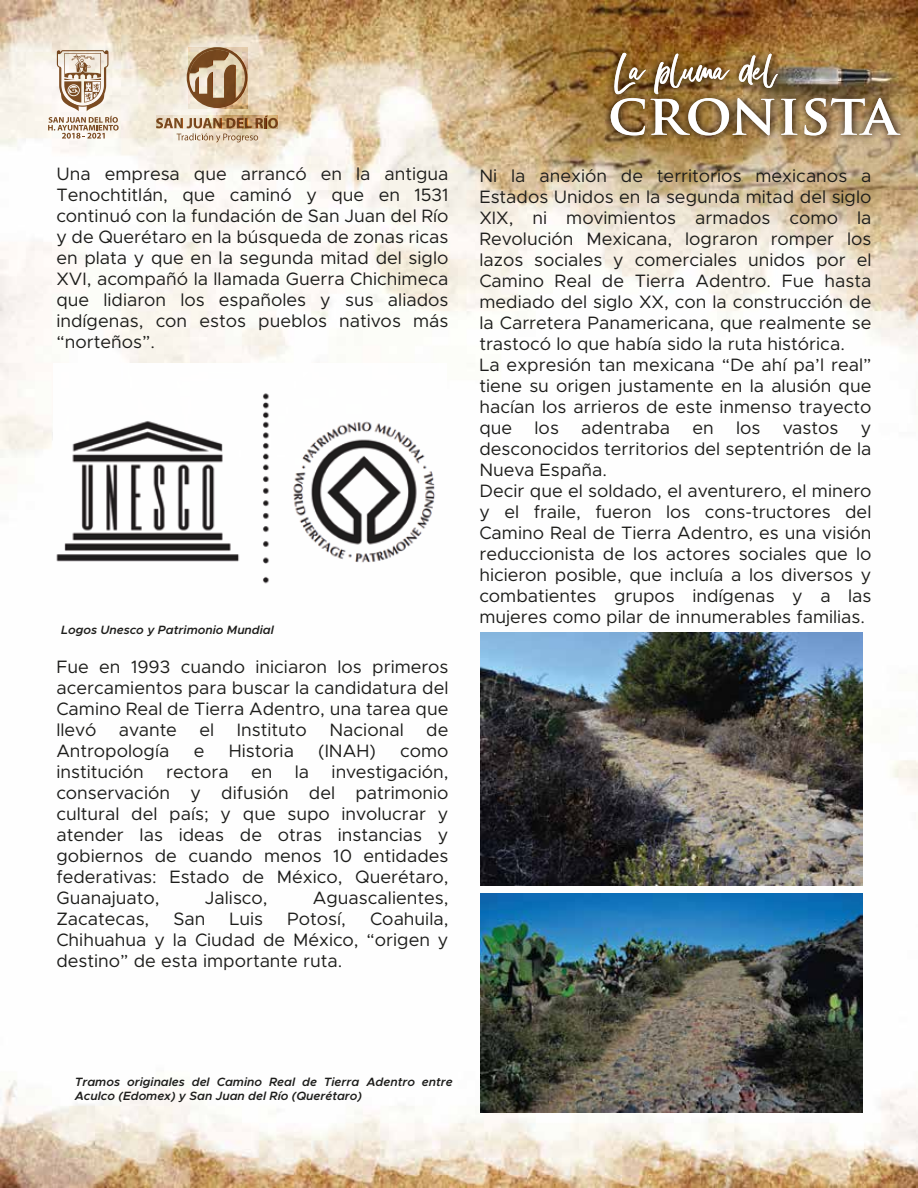
<style>
.page{position:relative;width:918px;height:1188px;background:#fff}
.page>*{position:absolute;margin:0;border:0;box-sizing:border-box;transform-origin:0 0}
.t1{font:78.9px "Display Clean";color:#fff}
.t2{font:700 55.95px "Trajan Pro";color:#fff}
.t3{font:18px/21px "Metropolis";color:#1d1d1b;text-align:justify}
.t4{font:italic 600 12.15px/14.5px "Metropolis";color:#1d1d1b}
</style>
<div class="page">
<img style="left:0;top:0;width:918px;height:1188px">
<img style="left:602px;top:16px;width:189px;height:57px">
<img style="left:595px;top:73px;width:318px;height:91px">
<svg style="left:48px;top:50px;width:71px;height:89px"></svg>
<svg style="left:156px;top:116px;width:122px;height:27px"></svg>
<svg style="left:187px;top:47px;width:60px;height:61px"></svg>
<img style="left:54px;top:363px;width:392px;height:255px">
<img style="left:480px;top:633px;width:382px;height:252px">
<img style="left:480px;top:894px;width:382px;height:218px">
<p class="t3" style="left:56px;top:163px;width:394px">Una empresa que arrancó en la antigua Tenochtitlán, que caminó y que en 1531 continuó con la fundación de San Juan del Río y de Querétaro en la búsqueda de zonas ricas en plata y que en la segunda mitad del siglo XVI, acompañó la llamada Guerra Chichimeca que lidiaron los españoles y sus aliados indígenas, con estos pueblos nativos más “norteños”.</p>
<p class="t4" style="left:61px;top:622px;width:214px">Logos Unesco y Patrimonio Mundial</p>
<p class="t3" style="left:56px;top:656px;width:394px">Fue en 1993 cuando iniciaron los primeros acercamientos para buscar la candidatura del Camino Real de Tierra Adentro, una tarea que llevó</p>
<p class="t3" style="left:119px;top:719px;width:60px">avante</p>
<p class="t3" style="left:200px;top:719px;width:16px">el</p>
<p class="t3" style="left:237px;top:719px;width:71px">Instituto</p>
<p class="t3" style="left:329px;top:719px;width:76px">Nacional</p>
<p class="t3" style="left:426px;top:719px;width:24px">de</p>
<p class="t3" style="left:56px;top:740px;width:115px">Antropología</p>
<p class="t3" style="left:194px;top:740px;width:12px">e</p>
<p class="t3" style="left:229px;top:740px;width:67px">Historia</p>
<p class="t3" style="left:318px;top:740px;width:59px">(INAH)</p>
<p class="t3" style="left:56px;top:740px;width:394px;text-indent:344px">como institución rectora en la investigación, conservación y difusión del patrimonio cultural del país; y que supo involucrar y atender las ideas de otras instancias y gobiernos de cuando menos 10 entidades federativas: Estado de México, Querétaro, Guanajuato,</p>
<p class="t3" style="left:205px;top:888px;width:64px">Jalisco,</p>
<p class="t3" style="left:313px;top:888px;width:137px">Aguascalientes,</p>
<p class="t3" style="left:56px;top:909px;width:95px">Zacatecas,</p>
<p class="t3" style="left:173px;top:909px;width:34px">San</p>
<p class="t3" style="left:230px;top:909px;width:35px">Luis</p>
<p class="t3" style="left:287px;top:909px;width:60px">Potosí,</p>
<p class="t3" style="left:56px;top:909px;width:394px;text-indent:314px">Coahuila, Chihuahua y la Ciudad de México, “origen y destino” de esta importante ruta.</p>
<h1 class="t1" style="left:614px;top:48px;width:165px">La pluma del</h1>
<h2 class="t2" style="left:608px;top:80px;width:291px">CRONISTA</h2>
<p class="t3" style="left:479px;top:165px;width:394px;text-align:left">Ni la anexión de territorios mexicanos a Estados Unidos en la segunda mitad del siglo XIX, ni movimientos armados como la Revolución Mexicana, lograron romper los lazos sociales y comerciales unidos por el Camino Real de Tierra Adentro. Fue hasta mediado del siglo XX, con la construcción de la Carretera Panamericana, que realmente se trastocó lo que había sido la ruta histórica.<br>La expresión tan mexicana “De ahí pa’l real” tiene su origen justamente en la alusión que hacían los arrieros de este inmenso trayecto que los adentraba en los vastos y desconocidos territorios del septentrión de la Nueva España.<br>Decir que el soldado, el aventurero, el minero y el fraile, fueron los cons-tructores del Camino Real de Tierra Adentro, es una visión reduccionista de los actores sociales que lo hicieron posible, que incluía a los diversos y combatientes grupos indígenas y a las mujeres como pilar de innumerables familias.</p>
<p class="t4" style="left:75px;top:1074px;width:380px">Tramos originales del Camino Real de Tierra Adentro entre<br>Aculco (Edomex) y San Juan del Río (Querétaro)</p>
</div>
